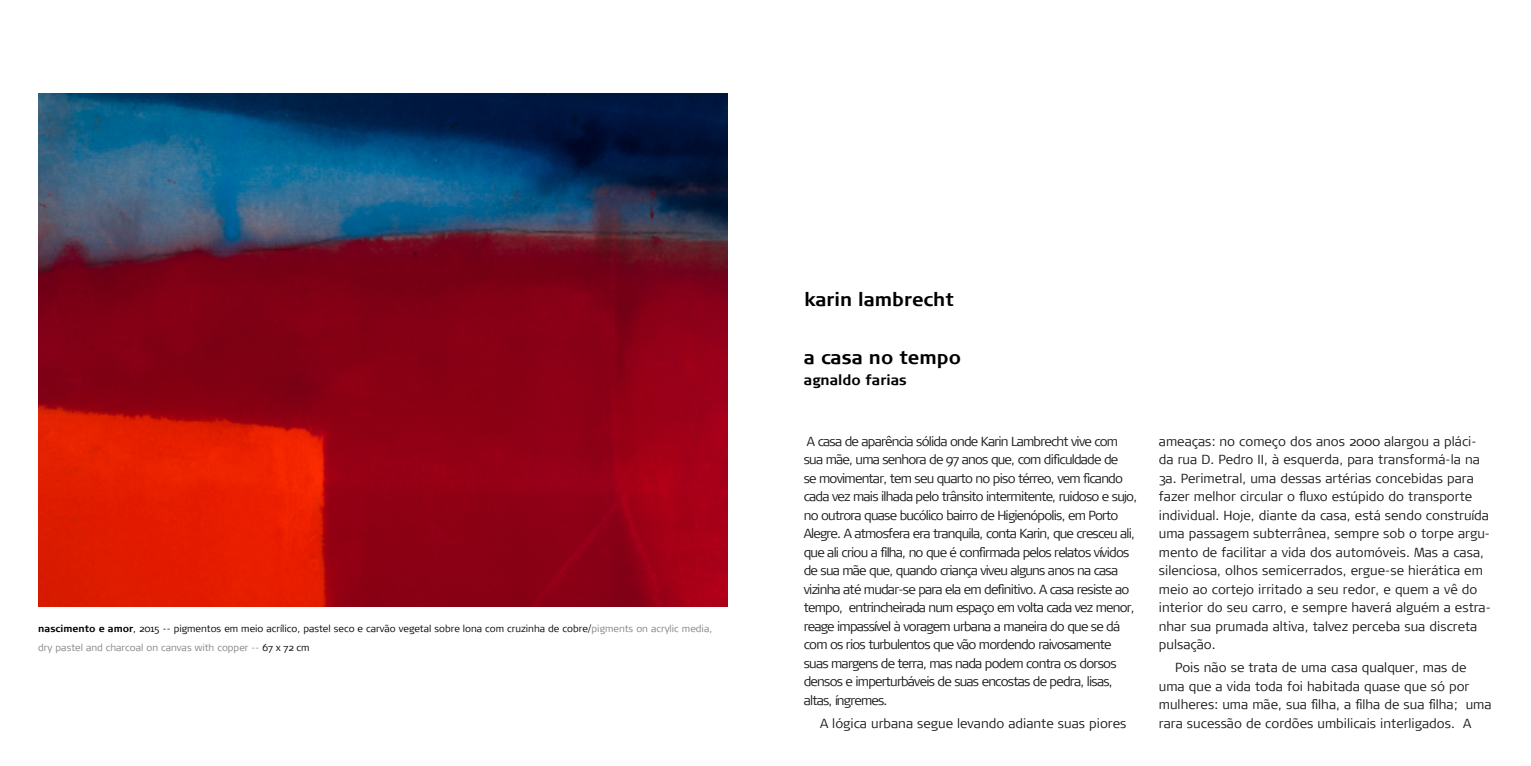
<style>
.page{position:relative;width:1531px;height:766px;background:#fff}
.page>*{position:absolute;margin:0;border:0;box-sizing:border-box;transform-origin:0 0}
.t1{font:700 18.75px "Signa";color:#000}
.t2{font:700 14.25px "Signa";color:#000}
.t3{font:300 13.05px/18.5px "Signa";color:#1a1a1a}
.t4{font:300 13.05px/18.5px "Signa";letter-spacing:-.06em;color:#1a1a1a}
.t5{font:300 9.75px/19.2px "Signa";color:#000}
.s1{font-weight:700}
.s2{color:#808285}
</style>
<div class="page">
<img style="left:38px;top:94px;width:689px;height:512px">
<p class="t5" style="left:38px;top:618px;width:675px"><span class="s1">nascimento e amor</span>, 2015 -- pigmentos em meio acrílico, pastel seco e carvão vegetal sobre lona com cruzinha de cobre/<span class="s2">pigments on acrylic media, dry pastel and charcoal on canvas with copper --</span> 67 x 72 cm</p>
<h1 class="t1" style="left:804px;top:289px;width:151px">karin lambrecht</h1>
<h1 class="t1" style="left:804px;top:346px;width:159px">a casa no tempo</h1>
<p class="t2" style="left:804px;top:371px;width:104px">agnaldo farias</p>
<p class="t4" style="left:804px;top:432px;width:335px">A casa de aparência sólida onde Karin Lambrecht vive com sua mãe, uma senhora de 97 anos que, com dificuldade de<br>se movimentar, tem seu quarto no piso térreo, vem ficando cada vez mais ilhada pelo trânsito intermitente, ruidoso e sujo, no outrora quase bucólico bairro de Higienópolis, em Porto Alegre. A atmosfera era tranquila, conta Karin, que cresceu ali, que ali criou a filha, no que é confirmada pelos relatos vívidos de sua mãe que, quando criança viveu alguns anos na casa vizinha até mudar-se para ela em definitivo. A casa resiste ao tempo, entrincheirada num espaço em volta cada vez menor, reage impassível à voragem urbana a maneira do que se dá com os rios turbulentos que vão mordendo raivosamente suas margens de terra, mas nada podem contra os dorsos densos e imperturbáveis de suas encostas de pedra, lisas, altas, íngremes.</p>
<p class="t3" style="left:820px;top:713px;width:308px">A lógica urbana segue levando adiante suas piores</p>
<p class="t3" style="left:1159px;top:432px;width:334px">ameaças: no começo dos anos 2000 alargou a pláci&shy;da rua D. Pedro II, à esquerda, para transformá-la na 3a. Perimetral, uma dessas artérias concebidas para fazer melhor circular o fluxo estúpido do transporte individual. Hoje, diante da casa, está sendo construída uma passagem subterrânea, sempre sob o torpe argu&shy;mento de facilitar a vida dos automóveis. Mas a casa, silenciosa, olhos semicerrados, ergue-se hierática em meio ao cortejo irritado a seu redor, e quem a vê do interior do seu carro, e sempre haverá alguém a estra&shy;nhar sua prumada altiva, talvez perceba sua discreta pulsação.</p>
<p class="t3" style="left:1159px;top:658px;width:334px;text-indent:16px">Pois não se trata de uma casa qualquer, mas de uma que a vida toda foi habitada quase que só por mulheres: uma mãe, sua filha, a filha de sua filha; uma rara sucessão de cordões umbilicais interligados. A</p>
</div>
